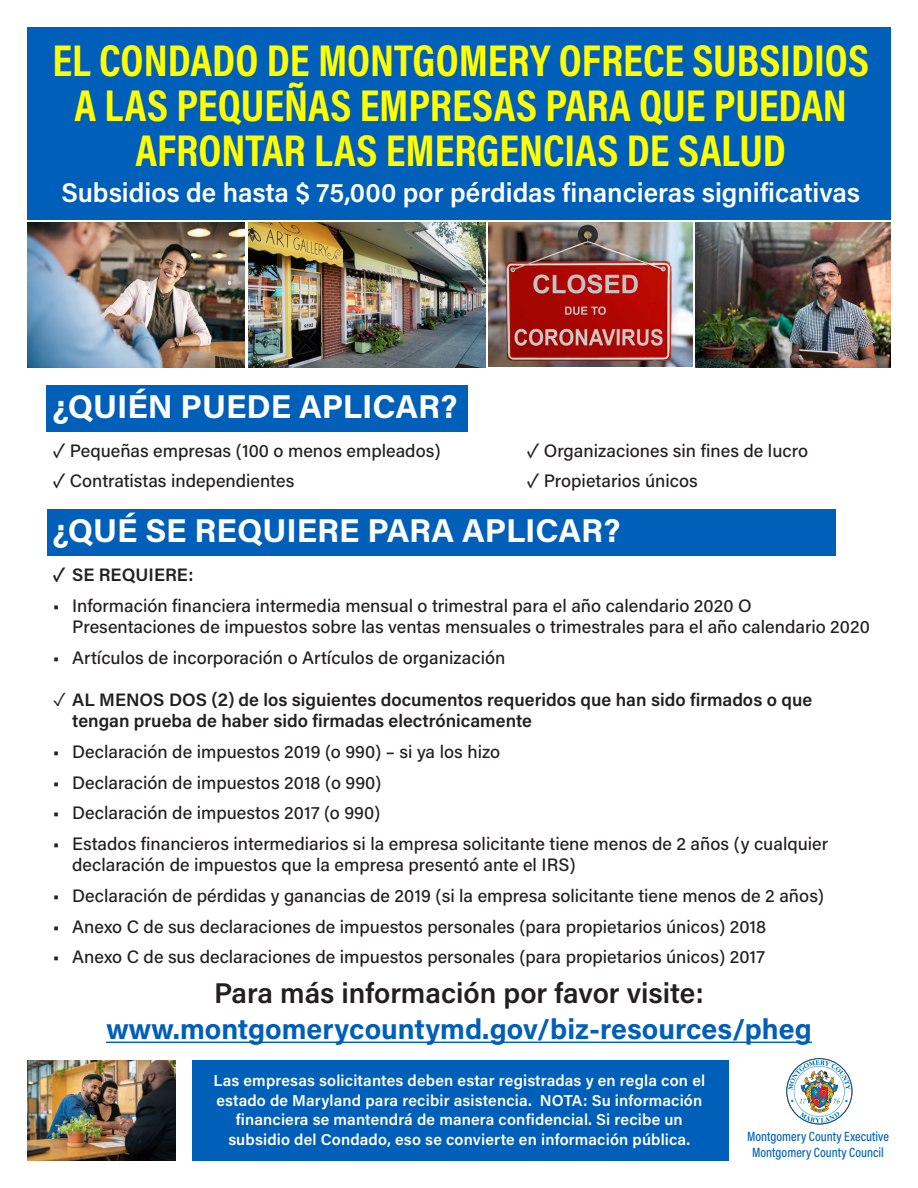
<style>
.page{position:relative;width:918px;height:1188px;background:#fff}
.page>*{position:absolute;margin:0;border:0;box-sizing:border-box;transform-origin:0 0}
.t1{font:700 45px/45px "Acumin Pro Cond";color:#ff0;text-align:center}
.t2{font:700 33px "Acumin Pro";color:#fff}
.t3{font:700 28.5px "Acumin Pro";color:#005fb9}
.t4{font:600 28.5px "Acumin Pro";color:#231f20}
.t5{font:600 27px "Acumin Pro";color:#fff}
.t6{font:500 18px/21.6px "Acumin Pro";color:#231f20}
.t7{font:600 18px "Acumin Pro";color:#231f20}
.t8{font:600 15.75px/19.8px "Acumin Pro";letter-spacing:.01em;color:#fff;text-align:center}
.t9{font:500 13.5px "Acumin Pro Cond";color:#005fb9}
</style>
<div class="page">
<div style="left:47px;top:509px;width:789px;height:47px;background:#005fb9"></div>
<div style="left:46px;top:385px;width:422px;height:47px;background:#005fb9"></div>
<div style="left:27px;top:27px;width:864px;height:193px;background:#005fb9"></div>
<img style="left:695px;top:223px;width:196px;height:145px">
<img style="left:489px;top:223px;width:203px;height:144px">
<img style="left:27px;top:223px;width:217px;height:145px">
<img style="left:248px;top:223px;width:237px;height:145px">
<img style="left:786px;top:1058px;width:66px;height:66px">
<div style="left:193px;top:1060px;width:536px;height:100px;background:#005fb9"></div>
<img style="left:27px;top:1061px;width:149px;height:100px">
<hr style="left:106px;top:1042px;width:706px;height:1px;background:#005fb9">
<p class="t1" style="left:52px;top:37px;width:818px">EL CONDADO DE MONTGOMERY OFRECE SUBSIDIOS<br>A LAS PEQUEÑAS EMPRESAS PARA QUE PUEDAN<br>AFRONTAR LAS EMERGENCIAS DE SALUD</p>
<p class="t5" style="left:61px;top:174px;width:800px">Subsidios de hasta $ 75,000 por pérdidas financieras significativas</p>
<p class="t2" style="left:53px;top:384px;width:406px">¿QUIÉN PUEDE APLICAR?</p>
<p class="t6" style="left:53px;top:440px;width:389px">✓ Pequeñas empresas (100 o menos empleados)</p>
<p class="t6" style="left:527px;top:440px;width:283px">✓ Organizaciones sin fines de lucro</p>
<p class="t6" style="left:53px;top:470px;width:243px">✓ Contratistas independientes</p>
<p class="t6" style="left:527px;top:470px;width:173px">✓ Propietarios únicos</p>
<p class="t2" style="left:53px;top:507px;width:569px">¿QUÉ SE REQUIERE PARA APLICAR?</p>
<p class="t7" style="left:53px;top:562px;width:142px">✓ SE REQUIERE:</p>
<p class="t6" style="left:72px;top:594px;width:799px;text-indent:-20px">• Información financiera intermedia mensual o trimestral para el año calendario 2020 O<br>Presentaciones de impuestos sobre las ventas mensuales o trimestrales para el año calendario 2020</p>
<p class="t6" style="left:53px;top:646px;width:454px">• Artículos de incorporación o Artículos de organización</p>
<p class="t7" style="left:53px;top:687px;width:761px">✓ AL MENOS DOS (2) de los siguientes documentos requeridos que han sido firmados o que</p>
<p class="t7" style="left:72px;top:709px;width:461px">tengan prueba de haber sido firmadas electrónicamente</p>
<p class="t6" style="left:53px;top:740px;width:449px">• Declaración de impuestos 2019 (o 990) – si ya los hizo</p>
<p class="t6" style="left:53px;top:771px;width:330px">• Declaración de impuestos 2018 (o 990)</p>
<p class="t6" style="left:53px;top:801px;width:329px">• Declaración de impuestos 2017 (o 990)</p>
<p class="t6" style="left:72px;top:832px;width:757px;text-indent:-20px">• Estados financieros intermediarios si la empresa solicitante tiene menos de 2 años (y cualquier declaración de impuestos que la empresa presentó ante el IRS)</p>
<p class="t6" style="left:53px;top:884px;width:773px">• Declaración de pérdidas y ganancias de 2019 (si la empresa solicitante tiene menos de 2 años)</p>
<p class="t6" style="left:53px;top:915px;width:715px">• Anexo C de sus declaraciones de impuestos personales (para propietarios únicos) 2018</p>
<p class="t6" style="left:53px;top:945px;width:714px">• Anexo C de sus declaraciones de impuestos personales (para propietarios únicos) 2017</p>
<p class="t4" style="left:214px;top:974px;width:491px">Para más información por favor visite:</p>
<p class="t3" style="left:106px;top:1009px;width:707px">www.montgomerycountymd.gov/biz-resources/pheg</p>
<p class="t8" style="left:213px;top:1070px;width:493px">Las empresas solicitantes deben estar registradas y en regla con el estado de Maryland para recibir asistencia. NOTA: Su información financiera se mantendrá de manera confidencial. Si recibe un subsidio del Condado, eso se convierte en información pública.</p>
<p class="t9" style="left:747px;top:1128px;width:143px">Montgomery County Executive</p>
<p class="t9" style="left:752px;top:1144px;width:133px">Montgomery County Council</p>
</div>
